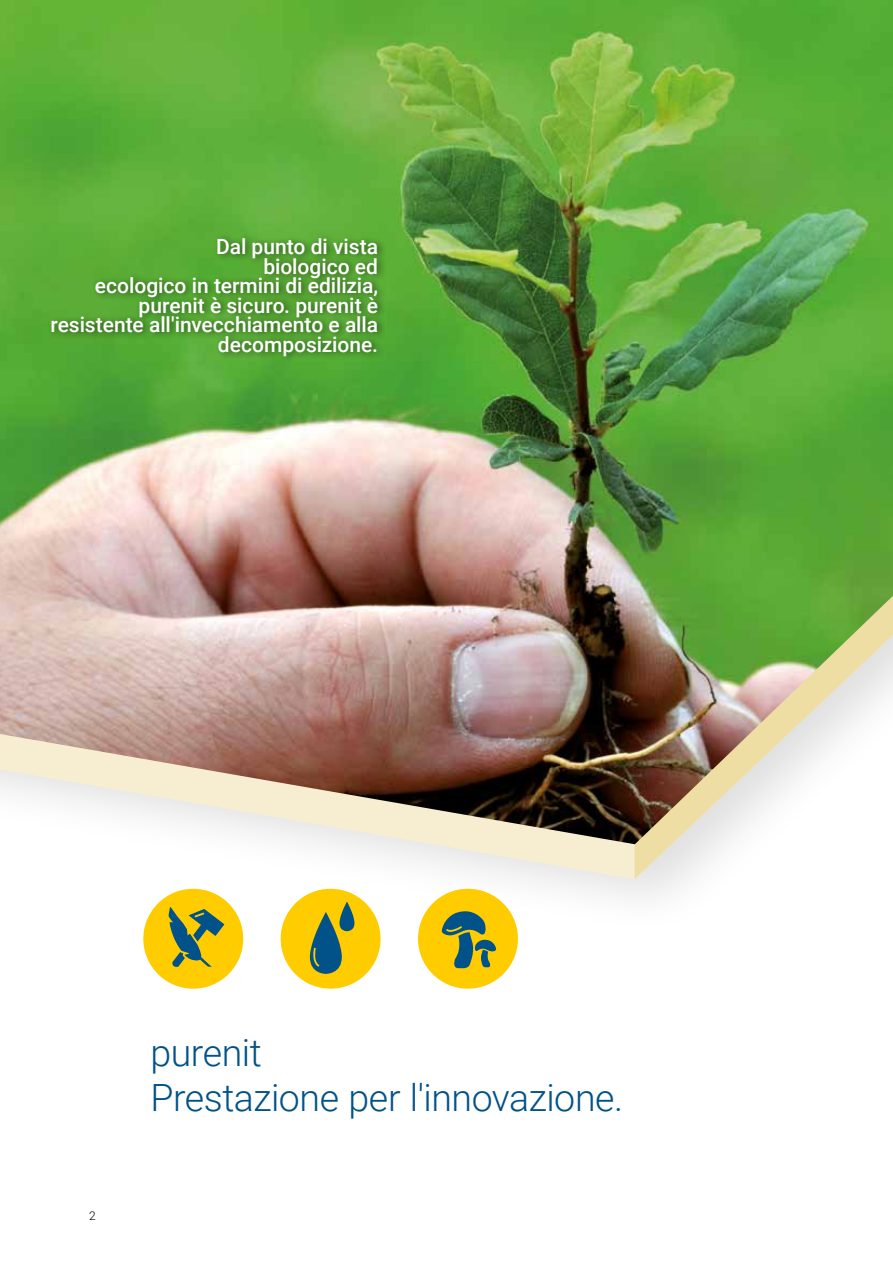
<style>
.page{position:relative;width:893px;height:1263px;background:#fff}
.page>*{position:absolute;margin:0;border:0;box-sizing:border-box;transform-origin:0 0}
.t1{font:300 37.5px/45px "Roboto";letter-spacing:-.015em;color:#005288}
.t2{font:500 21px/19.5px "Roboto";color:#fff;text-align:right}
.t3{font:300 12px "Roboto";color:#000}
</style>
<div class="page">
<svg style="left:319px;top:844px;width:315px;height:35px"></svg>
<svg style="left:634px;top:844px;width:92px;height:35px"></svg>
<img style="left:0;top:0;width:893px;height:844px">
<div style="left:418px;top:889px;width:100px;height:100px;background:#fc0;border-radius:50%"></div>
<svg style="left:442px;top:911px;width:54px;height:57px"></svg>
<div style="left:143px;top:889px;width:100px;height:100px;background:#fc0;border-radius:50%"></div>
<svg style="left:169px;top:907px;width:55px;height:60px"></svg>
<div style="left:281px;top:889px;width:100px;height:100px;background:#fc0;border-radius:50%"></div>
<svg style="left:310px;top:901px;width:44px;height:73px"></svg>
<div style="left:47px;top:232px;width:340px;height:131px;background:#000;opacity:.5"></div>
<p class="t2" style="left:50px;top:236px;width:329px">Dal punto di vista<br>biologico ed<br>ecologico in termini di edilizia, purenit è sicuro. purenit è resistente all'invecchiamento e alla decomposizione.</p>
<p class="t3" style="left:89px;top:1207px;width:8px">2</p>
<h1 class="t1" style="left:150px;top:1029px;width:474px">purenit<br>Prestazione per l'innovazione.</h1>
</div>
